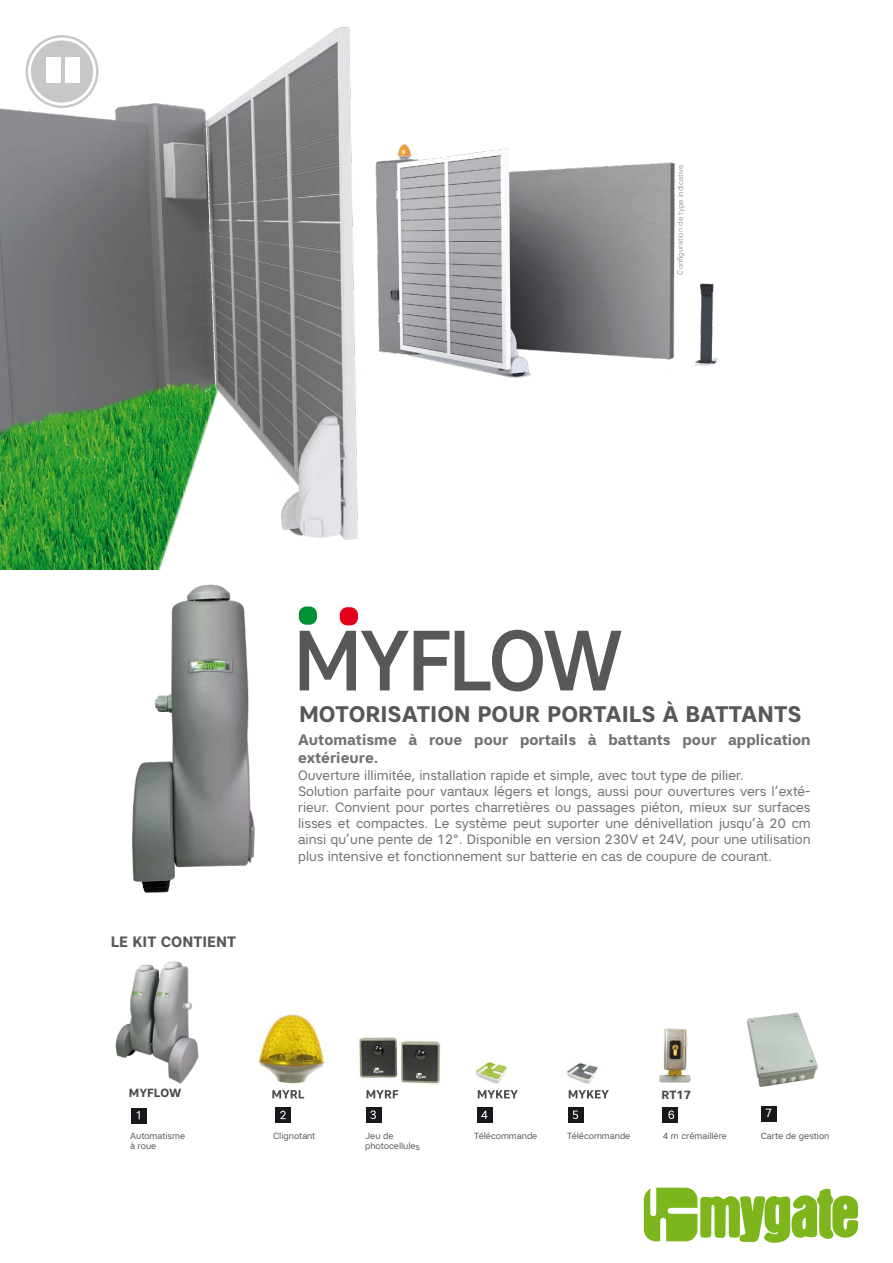
<style>
.page{position:relative;width:893px;height:1263px;background:#fff}
.page>*{position:absolute;margin:0;border:0;box-sizing:border-box;transform-origin:0 0}
.t1{font:500 85.2px "Artico";letter-spacing:-.03em;color:#58585a;scale:.93 1}
.t2{font:700 22.5px "Artico";color:#58585a}
.t3{font:700 15px/18px "Artico";color:#707172}
.t4{font:700 15px "Artico";color:#58585a}
.t5{font:13.5px/16.2px "Artico";color:#707172}
.t6{font:700 11.85px "Artico";color:#4b4b4d}
.t7{font:11.85px "Artico";color:#fff}
.t8{font:9px/10.4px "Artico";letter-spacing:-.005em;color:#58585a}
.t9{font:7.5px "Artico";letter-spacing:-.005em;color:#9c9e9f}
</style>
<div class="page">
<img style="left:258px;top:1014px;width:69px;height:70px">
<div style="left:275px;top:1107px;width:16px;height:16px;background:#1a171c"></div>
<svg style="left:280px;top:1111px;width:6px;height:8px"></svg>
<div style="left:366px;top:1107px;width:15px;height:16px;background:#1a171c"></div>
<svg style="left:370px;top:1110px;width:6px;height:9px"></svg>
<svg style="left:367px;top:1090px;width:31px;height:8px"></svg>
<div style="left:477px;top:1107px;width:16px;height:16px;background:#1a171c"></div>
<svg style="left:481px;top:1110px;width:6px;height:9px"></svg>
<svg style="left:478px;top:1090px;width:40px;height:8px"></svg>
<div style="left:568px;top:1107px;width:16px;height:16px;background:#1a171c"></div>
<svg style="left:573px;top:1110px;width:5px;height:9px"></svg>
<svg style="left:569px;top:1090px;width:40px;height:8px"></svg>
<svg style="left:272px;top:1090px;width:32px;height:8px"></svg>
<div style="left:131px;top:1108px;width:16px;height:15px;background:#1a171c"></div>
<svg style="left:137px;top:1111px;width:3px;height:8px"></svg>
<img style="left:475px;top:1062px;width:33px;height:22px">
<img style="left:359px;top:1037px;width:82px;height:47px">
<img style="left:567px;top:1063px;width:31px;height:21px">
<svg style="left:643px;top:1107px;width:216px;height:136px"></svg>
<img style="left:0;top:27px;width:719px;height:542px">
<div style="left:340px;top:607px;width:18px;height:18px;background:#e2001a;border-radius:7px"></div>
<img style="left:115px;top:961px;width:84px;height:123px">
<img style="left:86px;top:563px;width:230px;height:330px">
<img style="left:659px;top:1028px;width:32px;height:55px">
<img style="left:746px;top:1012px;width:72px;height:75px">
<div style="left:761px;top:1106px;width:16px;height:16px;background:#1a171c"></div>
<svg style="left:26px;top:35px;width:73px;height:73px"></svg>
<div style="left:46px;top:58px;width:15px;height:25px;background:#fff"></div>
<div style="left:65px;top:58px;width:15px;height:25px;background:#fff"></div>
<svg style="left:86px;top:740px;width:18px;height:4px"></svg>
<svg style="left:677px;top:257px;width:6px;height:4px"></svg>
<p class="t9" style="left:675px;top:275px;width:112px;rotate:-90deg">Con guration de type indicative</p>
<h1 class="t1" style="left:294px;top:605px;width:356px">MYFLOW</h1>
<h2 class="t2" style="left:299px;top:699px;width:504px">MOTORISATION POUR PORTAILS À BATTANTS</h2>
<p class="t4" style="left:111px;top:932px;width:127px">LE KIT CONTIENT</p>
<p class="t3" style="left:298px;top:731px;width:514px">Automatisme à roue pour portails à battants pour application extérieure.</p>
<p class="t5" style="left:298px;top:766px;width:514px">Ouverture illimitée, installation rapide et simple, avec tout type de pilier.<br>Solution parfaite pour vantaux légers et longs, aussi pour ouvertures vers l’exté&shy;rieur. Convient pour portes charretières ou passages piéton, mieux sur surfaces lisses et compactes. Le système peut suporter une dénivellation jusqu’à 20 cm ainsi qu’une pente de 12°. Disponible en version 230V et 24V, pour une utilisation plus intensive et fonctionnement sur batterie en cas de coupure de courant.</p>
<p class="t6" style="left:129px;top:1085px;width:54px">MYFLOW</p>
<p class="t6" style="left:661px;top:1087px;width:32px">RT17</p>
<p class="t8" style="left:273px;top:1130px;width:44px">Clignotant</p>
<p class="t8" style="left:474px;top:1130px;width:65px">Télécommande</p>
<p class="t8" style="left:567px;top:1130px;width:65px">Télécommande</p>
<p class="t8" style="left:663px;top:1130px;width:66px">4 m crémaillère</p>
<p class="t8" style="left:130px;top:1130px;width:57px">Automatisme à roue</p>
<p class="t8" style="left:365px;top:1130px;width:57px">Jeu de photocellules</p>
<p class="t7" style="left:765px;top:1105px;width:9px">7</p>
<p class="t8" style="left:761px;top:1130px;width:70px">Carte de gestion</p>
</div>
